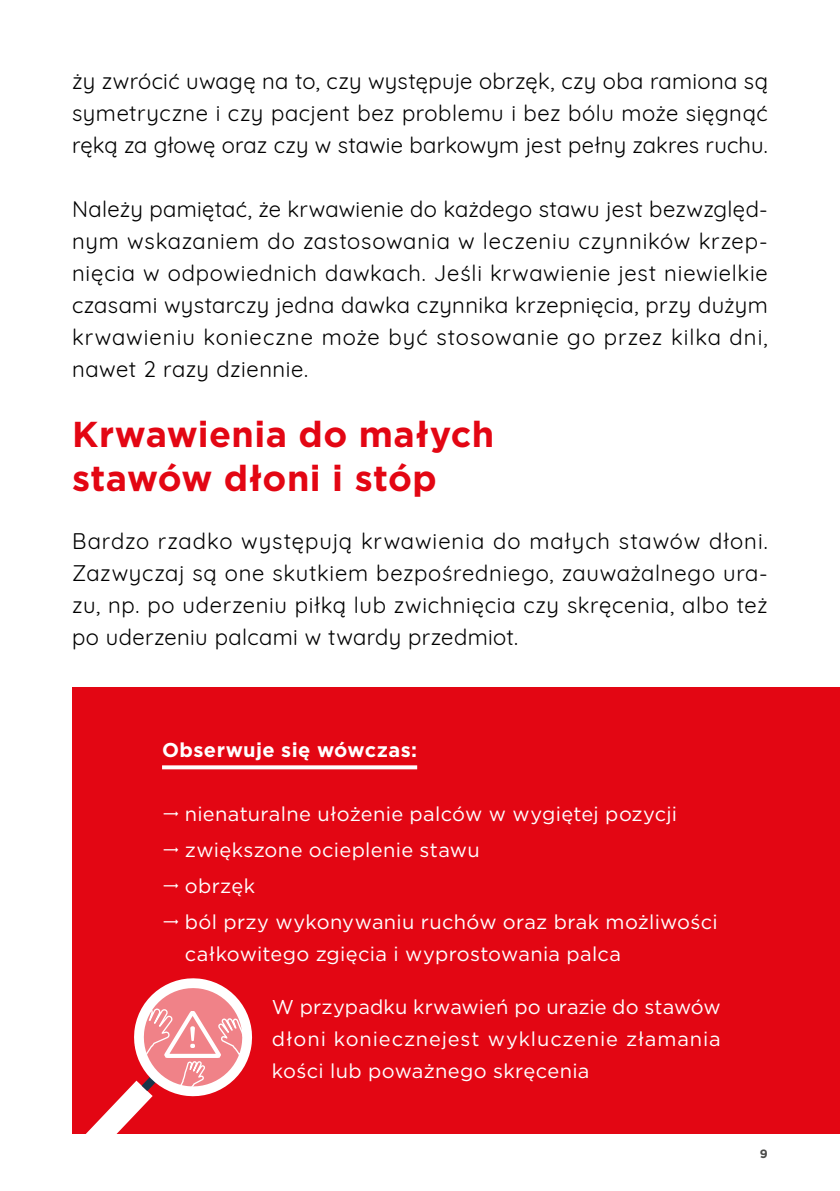
<style>
.page{position:relative;width:840px;height:1191px;background:#fff}
.page>*{position:absolute;margin:0;border:0;box-sizing:border-box;transform-origin:0 0}
.t1{font:700 36px/44px "Gotham";letter-spacing:.01em;color:#e30613}
.t2{font:22px/32px "Quicksand";letter-spacing:.02em;color:#000;text-align:justify}
.t3{font:20px/36px "Gotham";letter-spacing:.015em;color:#fff}
.t4{font:700 20px "Gotham";letter-spacing:.02em;color:#fff}
.t5{font:700 12px "Gotham";color:#4a4a49}
</style>
<div class="page">
<div style="left:72px;top:687px;width:767px;height:446px;background:#e30613"></div>
<svg style="left:162px;top:765px;width:255px;height:4px"></svg>
<svg style="left:83px;top:978px;width:173px;height:156px"></svg>
<p class="t2" style="left:72px;top:63px;width:697px">ży zwrócić uwagę na to, czy występuje obrzęk, czy oba ramiona są symetryczne i czy pacjent bez problemu i bez bólu może sięgnąć ręką za głowę oraz czy w stawie barkowym jest pełny zakres ruchu.</p>
<p class="t2" style="left:72px;top:191px;width:697px">Należy pamiętać, że krwawienie do każdego stawu jest bezwzględ&shy;nym wskazaniem do zastosowania w leczeniu czynników krzep&shy;nięcia w odpowiednich dawkach. Jeśli krwawienie jest niewielkie czasami wystarczy jedna dawka czynnika krzepnięcia, przy dużym krwawieniu konieczne może być stosowanie go przez kilka dni, nawet 2 razy dziennie.</p>
<h1 class="t1" style="left:72px;top:412px;width:423px">Krwawienia do małych stawów dłoni i stóp</h1>
<p class="t2" style="left:72px;top:523px;width:697px">Bardzo rzadko występują krwawienia do małych stawów dłoni.<br>Zazwyczaj są one skutkiem bezpośredniego, zauważalnego ura&shy;zu, np. po uderzeniu piłką lub zwichnięcia czy skręcenia, albo też po uderzeniu palcami w twardy przedmiot.</p>
<p class="t4" style="left:162px;top:737px;width:256px">Obserwuje się wówczas:</p>
<p class="t3" style="left:185px;top:796px;width:534px">nienaturalne ułożenie palców w wygiętej pozycji zwiększone ocieplenie stawu<br>obrzęk<br>ból przy wykonywaniu ruchów oraz brak możliwości</p>
<p class="t3" style="left:185px;top:936px;width:437px">całkowitego zgięcia i wyprostowania palca</p>
<p class="t3" style="left:272px;top:991px;width:450px;line-height:32px;text-align:justify">W przypadku krwawień po urazie do stawów dłoni koniecznejest wykluczenie złamania kości lub poważnego skręcenia</p>
<p class="t5" style="left:759px;top:1145px;width:9px">9</p>
</div>
